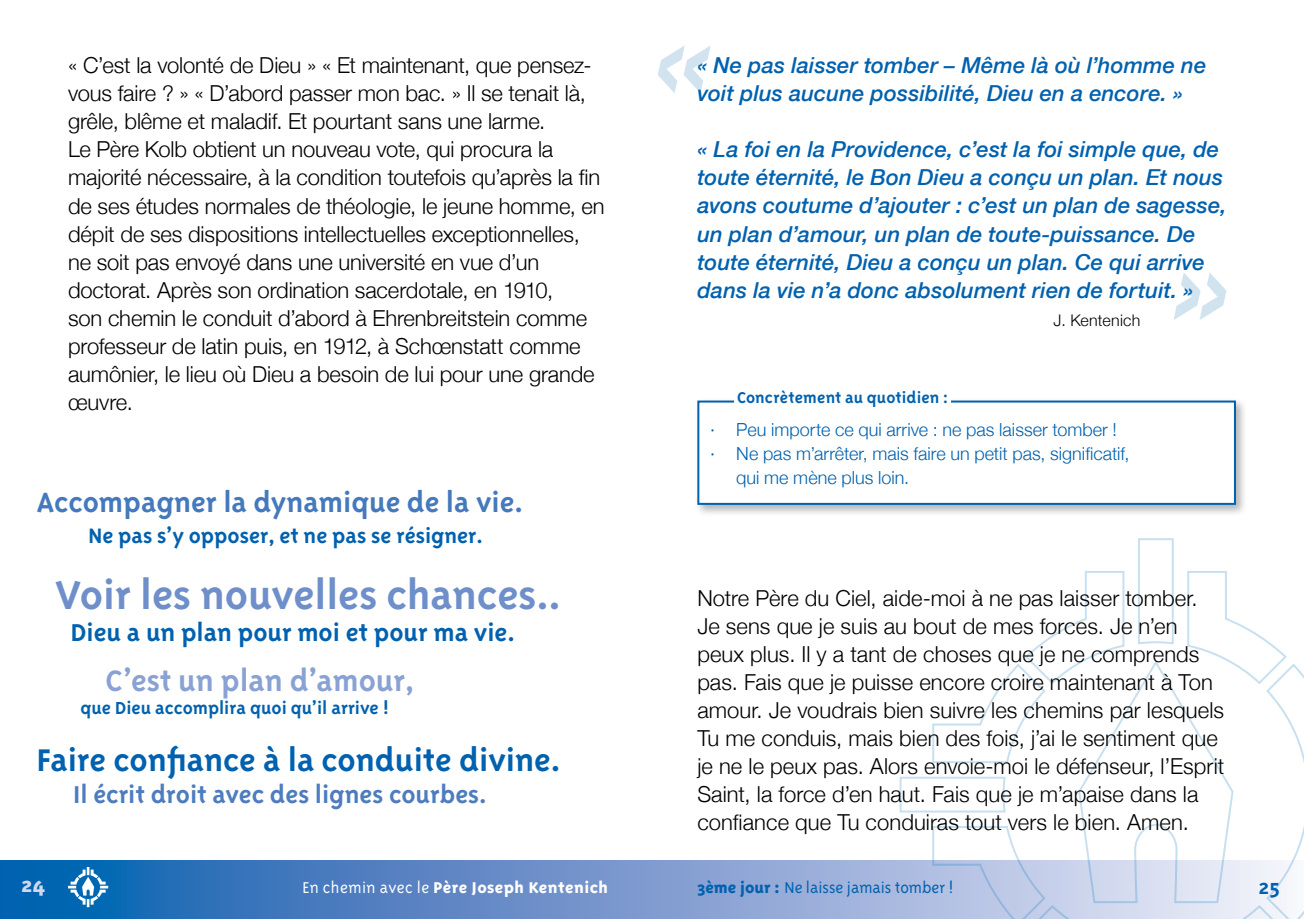
<style>
.page{position:relative;width:1304px;height:919px;background:#fff}
.page>*{position:absolute;margin:0;border:0;box-sizing:border-box;transform-origin:0 0}
.t1{font:700 46px "Triplex Sans OT";color:#6e8fc9}
.t2{font:700 36px "Triplex Sans OT";color:#0061af}
.t3{font:700 34px "Triplex Sans OT";color:#8aa2d3}
.t4{font:700 32px "Triplex Sans OT";color:#4579bd}
.t5{font:700 28px "Triplex Sans OT";color:#4d7cbf}
.t6{font:700 28px "Triplex Sans OT";color:#0061af}
.t7{font:700 24px "Triplex Sans OT";color:#0061af}
.t8{font:800 24px "Triplex Sans OT";color:#d1d8ee}
.t9{font:300 22px/28px "Helvetica Neue";letter-spacing:-.005em;color:#000}
.t10{font:italic 500 22px/28px "Helvetica Neue";letter-spacing:.005em;color:#0061af}
.t11{font:700 20px "Triplex Sans OT";color:#0061af}
.t12{font:300 18px "Helvetica Neue";color:#0061af}
.t13{font:800 18px "Triplex Sans OT";letter-spacing:.025em;color:#fff}
.t14{font:300 18px "Triplex Sans OT";color:#0061af}
.t15{font:700 18px "Triplex Sans OT";letter-spacing:.005em;color:#0061af}
.t16{font:300 16px "Helvetica Neue";letter-spacing:.015em;color:#000}
.s1{font-weight:800}
.s2{font-weight:300}
</style>
<div class="page">
<svg style="left:0;top:860px;width:900px;height:58px;background:#5b89c5"></svg>
<svg style="left:900px;top:538px;width:404px;height:380px"></svg>
<svg style="left:68px;top:866px;width:40px;height:41px"></svg>
<svg style="left:658px;top:46px;width:53px;height:47px"></svg>
<svg style="left:1174px;top:273px;width:52px;height:47px"></svg>
<div style="left:694px;top:397px;width:554px;height:120px;background:#000;opacity:.3"></div>
<div style="left:697px;top:400px;width:539px;height:105px;background:#fff;border:2px solid #0061af"></div>
<div style="left:734px;top:388px;width:216px;height:21px;background:#fff"></div>
<p class="t9" style="left:68px;top:50px;width:538px">« C’est la volonté de Dieu » « Et maintenant, que pensez&shy;vous faire ? » « D’abord passer mon bac. » Il se tenait là, grêle, blême et maladif. Et pourtant sans une larme.<br>Le Père Kolb obtient un nouveau vote, qui procura la majorité nécessaire, à la condition toutefois qu’après la fin de ses études normales de théologie, le jeune homme, en dépit de ses dispositions intellectuelles exceptionnelles, ne soit pas envoyé dans une université en vue d’un doctorat. Après son ordination sacerdotale, en 1910,<br>son chemin le conduit d’abord à Ehrenbreitstein comme professeur de latin puis, en 1912, à Schœnstatt comme aumônier, le lieu où Dieu a besoin de lui pour une grande œuvre.</p>
<h3 class="t4" style="left:37px;top:484px;width:488px">Accompagner la dynamique de la vie.</h3>
<p class="t7" style="left:89px;top:522px;width:396px">Ne pas s’y opposer, et ne pas se résigner.</p>
<h1 class="t1" style="left:55px;top:569px;width:507px">Voir les nouvelles chances..</h1>
<p class="t6" style="left:71px;top:616px;width:446px">Dieu a un plan pour moi et pour ma vie.</p>
<h3 class="t3" style="left:106px;top:661px;width:310px">C’est un plan d’amour,</h3>
<p class="t11" style="left:80px;top:697px;width:310px">que Dieu accomplira quoi qu’il arrive !</p>
<h2 class="t2" style="left:37px;top:740px;width:525px">Faire confiance à la conduite divine.</h2>
<p class="t5" style="left:73px;top:778px;width:415px">Il écrit droit avec des lignes courbes.</p>
<p class="t10" style="left:697px;top:50px;width:510px">« Ne pas laisser tomber – Même là où l’homme ne voit plus aucune possibilité, Dieu en a encore. »</p>
<p class="t10" style="left:697px;top:134px;width:531px">« La foi en la Providence, c’est la foi simple que, de toute éternité, le Bon Dieu a conçu un plan. Et nous avons coutume d’ajouter : c’est un plan de sagesse, un plan d’amour, un plan de toute-puissance. De toute éternité, Dieu a conçu un plan. Ce qui arrive dans la vie n’a donc absolument rien de fortuit. »</p>
<p class="t15" style="left:737px;top:387px;width:212px">Concrètement au quotidien :</p>
<p class="t16" style="left:1054px;top:307px;width:88px">J. Kentenich</p>
<p class="t12" style="left:710px;top:415px;width:408px">· Peu importe ce qui arrive : ne pas laisser tomber !</p>
<p class="t12" style="left:710px;top:439px;width:421px">· Ne pas m’arrêter, mais faire un petit pas, significatif,</p>
<p class="t12" style="left:736px;top:463px;width:174px">qui me mène plus loin.</p>
<p class="t9" style="left:697px;top:582px;width:528px">Notre Père du Ciel, aide-moi à ne pas laisser tomber.<br>Je sens que je suis au bout de mes forces. Je n’en peux plus. Il y a tant de choses que je ne comprends pas. Fais que je puisse encore croire maintenant à Ton amour. Je voudrais bien suivre les chemins par lesquels Tu me conduis, mais bien des fois, j’ai le sentiment que je ne le peux pas. Alors envoie-moi le défenseur, l’Esprit Saint, la force d’en haut. Fais que je m’apaise dans la confiance que Tu conduiras tout vers le bien. Amen.</p>
<p class="t14" style="left:697px;top:877px;width:258px"><span class="s1">3ème jour :</span> Ne laisse jamais tomber !</p>
<p class="t8" style="left:21px;top:870px;width:26px">24</p>
<p class="t13" style="left:302px;top:877px;width:307px"><span class="s2">En chemin avec le</span> Père Joseph Kentenich</p>
<p class="t7" style="left:1259px;top:872px;width:23px">25</p>
</div>
